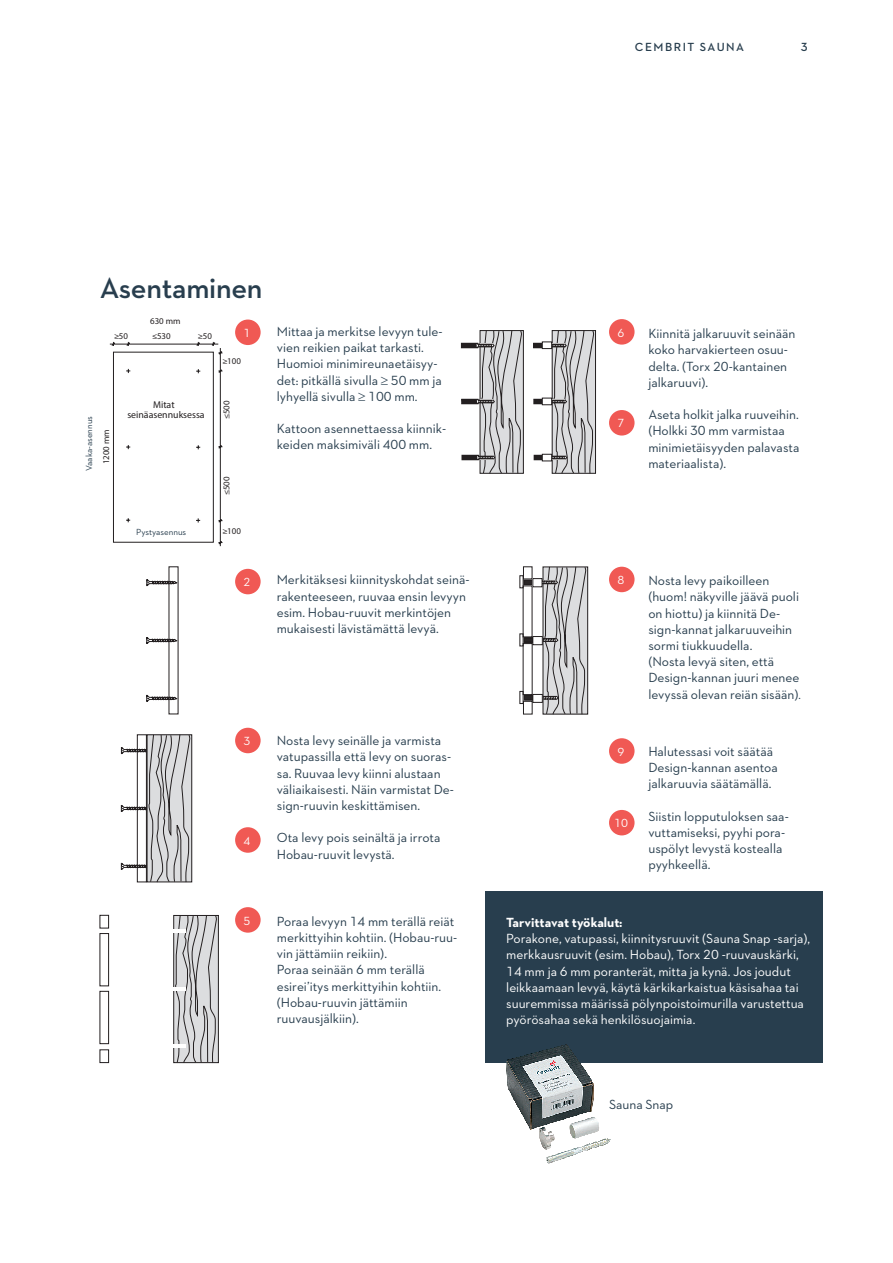
<style>
.page{position:relative;width:893px;height:1263px;background:#fff}
.page>*{position:absolute;margin:0;border:0;box-sizing:border-box;transform-origin:0 0}
.Cembrit_Headline_Sma{font:600 30px "Neutraface 2 Text";letter-spacing:-.01em;color:#283e4e}
.Cembrit_Small_Info{font:13.5px/16.2px "Neutraface 2 Text";color:#283e4e}
.Cembrit_Small_Info-2{font:13.5px/16.2px "Neutraface 2 Text";color:#fff}
.t1{font:600 12px "Neutraface 2 Text";letter-spacing:.125em;color:#283e4e}
.Cembrit_Small_Info-3{font:12px "Neutraface 2 Text";color:#fff}
.t2{font:9.9px/9.9px "Myriad Pro";color:#231f20;text-align:center}
.Cembrit_Small_Info-4{font:9px "Neutraface 2 Text";color:#283e4e}
.t3{font:8.85px "Myriad Pro";color:#231f20}
.s1{font-size:12px}
.s2{font-weight:700}
</style>
<div class="page">
<div style="left:235px;top:320px;width:26px;height:25px;background:#f05954;border-radius:50%"></div>
<div style="left:235px;top:569px;width:26px;height:25px;background:#f05954;border-radius:50%"></div>
<div style="left:235px;top:827px;width:26px;height:26px;background:#f05954;border-radius:50%"></div>
<div style="left:235px;top:728px;width:26px;height:25px;background:#f05954;border-radius:50%"></div>
<div style="left:235px;top:907px;width:26px;height:26px;background:#f05954;border-radius:50%"></div>
<div style="left:609px;top:319px;width:26px;height:26px;background:#f05954;border-radius:50%"></div>
<div style="left:609px;top:410px;width:26px;height:25px;background:#f05954;border-radius:50%"></div>
<div style="left:609px;top:567px;width:26px;height:25px;background:#f05954;border-radius:50%"></div>
<svg style="left:110px;top:342px;width:113px;height:204px"></svg>
<svg style="left:146px;top:579px;width:31px;height:123px"></svg>
<div style="left:147px;top:735px;width:45px;height:147px;border:1px solid #231f20"></div>
<svg style="left:121px;top:734px;width:69px;height:148px"></svg>
<svg style="left:100px;top:915px;width:9px;height:148px"></svg>
<svg style="left:174px;top:915px;width:43px;height:148px"></svg>
<svg style="left:461px;top:330px;width:61px;height:144px"></svg>
<div style="left:552px;top:330px;width:44px;height:143px;border:1px solid #231f20"></div>
<svg style="left:533px;top:330px;width:61px;height:144px"></svg>
<div style="left:542px;top:454px;width:10px;height:7px;background:#fff"></div>
<div style="left:542px;top:454px;width:10px;height:7px;border:1px solid #231f20"></div>
<div style="left:542px;top:398px;width:10px;height:7px;background:#fff"></div>
<div style="left:542px;top:398px;width:10px;height:7px;border:1px solid #231f20"></div>
<div style="left:542px;top:342px;width:10px;height:7px;background:#fff"></div>
<div style="left:542px;top:342px;width:10px;height:7px;border:1px solid #231f20"></div>
<div style="left:543px;top:567px;width:45px;height:147px;border:1px solid #231f20"></div>
<svg style="left:520px;top:566px;width:66px;height:148px"></svg>
<div style="left:533px;top:694px;width:9px;height:8px;background:#fff"></div>
<div style="left:533px;top:694px;width:9px;height:8px;border:1px solid #231f20"></div>
<div style="left:533px;top:636px;width:9px;height:9px;background:#fff"></div>
<div style="left:533px;top:636px;width:9px;height:9px;border:1px solid #231f20"></div>
<div style="left:533px;top:579px;width:9px;height:8px;background:#fff"></div>
<div style="left:533px;top:578px;width:9px;height:9px;border:1px solid #231f20"></div>
<div style="left:609px;top:738px;width:26px;height:26px;background:#f05954;border-radius:50%"></div>
<div style="left:609px;top:810px;width:26px;height:25px;background:#f05954;border-radius:50%"></div>
<div style="left:485px;top:891px;width:338px;height:172px;background:#283e4e"></div>
<img style="left:506px;top:1044px;width:105px;height:120px">
<p class="t1" style="left:635px;top:39px;width:111px">CEMBRIT SAUNA</p>
<p class="t1" style="left:801px;top:39px;width:8px">3</p>
<p class="Cembrit_Headline_Sma" style="left:100px;top:268px;width:164px">Asentaminen</p>
<p class="t3" style="left:114px;top:331px;width:15px">≥50</p>
<p class="t3" style="left:150px;top:316px;width:32px">630 mm</p>
<p class="t3" style="left:152px;top:331px;width:20px">≤530</p>
<p class="t3" style="left:198px;top:331px;width:15px">≥50</p>
<p class="Cembrit_Small_Info-3" style="left:244px;top:325px;width:8px">1</p>
<p class="t3" style="left:222px;top:356px;width:20px">≥100</p>
<p class="Cembrit_Small_Info-4" style="left:83px;top:471px;width:56px;rotate:-90deg">Vaaka-asennus</p>
<p class="t3" style="left:101px;top:464px;width:36px;rotate:-90deg">1200 mm</p>
<p class="t2" style="left:127px;top:399px;width:79px">Mitat seinäasennuksessa</p>
<p class="Cembrit_Small_Info-4" style="left:136px;top:527px;width:52px">Pystyasennus</p>
<p class="t3" style="left:221px;top:419px;width:20px;rotate:-90deg">≤500</p>
<p class="t3" style="left:221px;top:495px;width:20px;rotate:-90deg">≤500</p>
<p class="t3" style="left:222px;top:525px;width:20px">≥100</p>
<p class="Cembrit_Small_Info-3" style="left:244px;top:575px;width:8px">2</p>
<p class="Cembrit_Small_Info" style="left:277px;top:323px;width:167px">Mittaa ja merkitse levyyn tule&shy;vien reikien paikat tarkasti.</p>
<p class="Cembrit_Small_Info" style="left:277px;top:355px;width:166px">Huomioi minimireunaetäisyy&shy;det: pitkällä sivulla ≥ 50 mm ja lyhyellä sivulla ≥ 100 mm.</p>
<p class="Cembrit_Small_Info" style="left:277px;top:420px;width:171px">Kattoon asennettaessa kiinnik&shy;keiden maksimiväli 400 mm.</p>
<p class="Cembrit_Small_Info" style="left:277px;top:572px;width:194px">Merkitäksesi kiinnityskohdat seinä&shy;rakenteeseen, ruuvaa ensin levyyn esim. Hobau-ruuvit merkintöjen mukaisesti lävistämättä levyä.</p>
<p class="Cembrit_Small_Info-3" style="left:244px;top:734px;width:8px">3</p>
<p class="Cembrit_Small_Info-3" style="left:244px;top:833px;width:8px">4</p>
<p class="Cembrit_Small_Info-3" style="left:244px;top:913px;width:8px">5</p>
<p class="Cembrit_Small_Info" style="left:277px;top:732px;width:179px">Nosta levy seinälle ja varmista vatupassilla että levy on suoras&shy;sa. Ruuvaa levy kiinni alustaan väliaikaisesti. Näin varmistat De&shy;sign-ruuvin keskittämisen.</p>
<p class="Cembrit_Small_Info" style="left:277px;top:829px;width:165px">Ota levy pois seinältä ja irrota<br>Hobau-ruuvit levystä.</p>
<p class="Cembrit_Small_Info" style="left:277px;top:913px;width:182px">Poraa levyyn 14 mm terällä reiät merkittyihin kohtiin. (Hobau-ruu&shy;vin jättämiin reikiin).</p>
<p class="Cembrit_Small_Info" style="left:277px;top:961px;width:166px">Poraa seinään 6 mm terällä esirei’itys merkittyihin kohtiin. (Hobau-ruuvin jättämiin ruuvausjälkiin).</p>
<p class="Cembrit_Small_Info-3" style="left:618px;top:325px;width:8px">6</p>
<p class="Cembrit_Small_Info-3" style="left:618px;top:416px;width:8px">7</p>
<p class="Cembrit_Small_Info" style="left:648px;top:325px;width:149px">Kiinnitä jalkaruuvit seinään koko harvakierteen osuu&shy;delta. (Torx 20-kantainen jalkaruuvi).</p>
<p class="Cembrit_Small_Info" style="left:648px;top:406px;width:153px">Aseta holkit jalka ruuveihin. (Holkki 30 mm varmistaa minimietäisyyden palavasta materiaalista).</p>
<p class="Cembrit_Small_Info-3" style="left:618px;top:573px;width:8px">8</p>
<p class="Cembrit_Small_Info-3" style="left:618px;top:744px;width:8px">9</p>
<p class="Cembrit_Small_Info-3" style="left:614px;top:816px;width:15px">10</p>
<p class="Cembrit_Small_Info" style="left:648px;top:572px;width:152px">Nosta levy paikoilleen (huom! näkyville jäävä puoli on hiottu) ja kiinnitä De&shy;sign-kannat jalkaruuveihin sormi tiukkuudella.</p>
<p class="Cembrit_Small_Info" style="left:648px;top:653px;width:154px">(Nosta levyä siten, että<br>Design-kannan juuri menee levyssä olevan reiän sisään)<span class="s1">.</span></p>
<p class="Cembrit_Small_Info" style="left:648px;top:743px;width:131px">Halutessasi voit säätää<br>Design-kannan asentoa jalkaruuvia säätämällä.</p>
<p class="Cembrit_Small_Info" style="left:648px;top:808px;width:142px">Siistin lopputuloksen saa&shy;vuttamiseksi, pyyhi pora&shy;uspölyt levystä kostealla pyyhkeellä.</p>
<p class="Cembrit_Small_Info-2" style="left:506px;top:914px;width:305px"><span class="s2">Tarvittavat työkalut:<br></span>Porakone, vatupassi, kiinnitysruuvit (Sauna Snap -sarja), merkkausruuvit (esim. Hobau), Torx 20 -ruuvauskärki, 14 mm ja 6 mm poranterät, mitta ja kynä. Jos joudut leikkaamaan levyä, käytä kärkikarkaistua käsisahaa tai suuremmissa määrissä pölynpoistoimurilla varustettua pyörösahaa sekä henkilösuojaimia.</p>
<p class="Cembrit_Small_Info" style="left:609px;top:1096px;width:66px">Sauna Snap</p>
</div>
